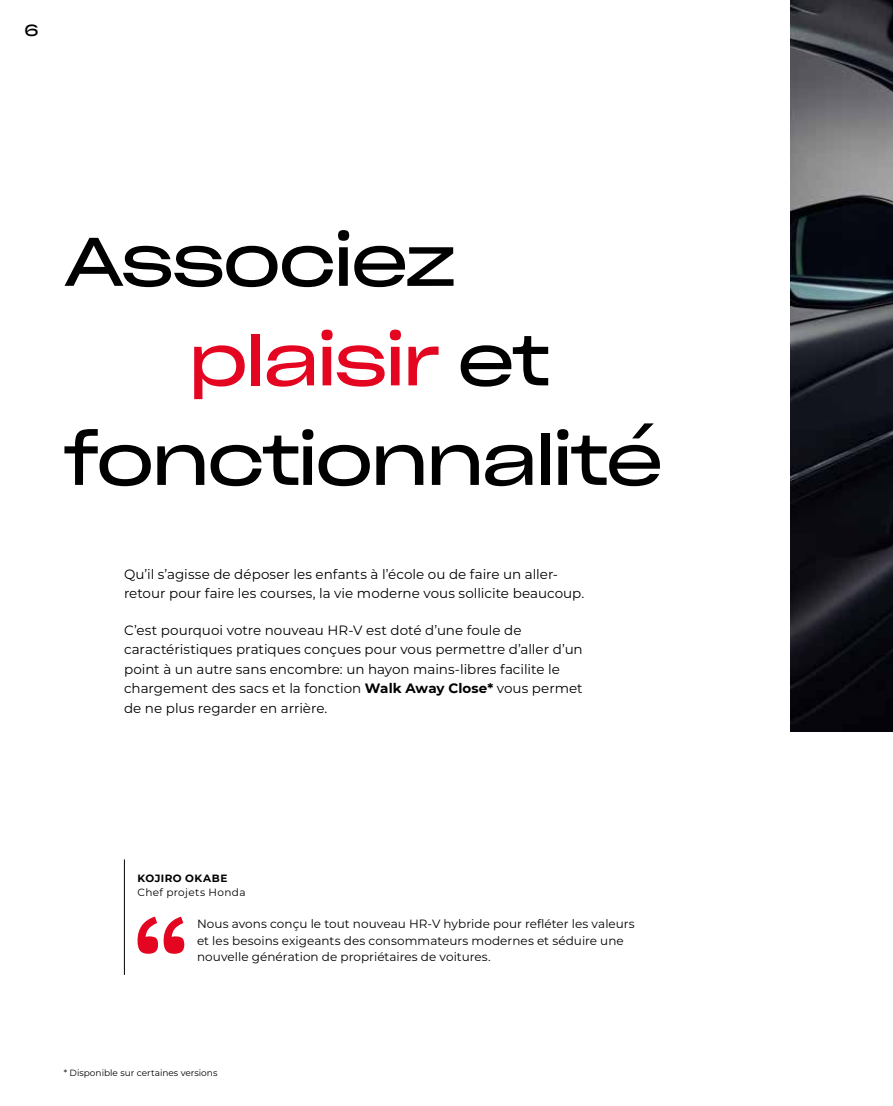
<style>
.page{position:relative;width:893px;height:1106px;background:#fff}
.page>*{position:absolute;margin:0;border:0;box-sizing:border-box;transform-origin:0 0}
.t1{font:67.5px "Sharp Grotesk Book 25";letter-spacing:-.04em;color:#000}
.t2{font:67.5px "Sharp Grotesk Book 25";letter-spacing:-.035em;color:#e40521}
.t3{font:15.75px "Sharp Grotesk Book 25";color:#000}
.t4{font:13.5px/19.5px "Montserrat";color:#000}
.t5{font:12px/16.5px "Montserrat";letter-spacing:.005em;color:#000}
.t6{font:10.5px "Montserrat";letter-spacing:.035em;color:#000}
.t7{font:700 10.5px "Montserrat";letter-spacing:.045em;color:#000}
.t8{font:9px "Montserrat";color:#000}
.s1{color:#000}
.s2{font-weight:700}
</style>
<div class="page">
<img style="left:790px;top:0;width:103px;height:731px">
<hr style="left:124px;top:859px;width:1px;height:115px;background:#000">
<svg style="left:138px;top:916px;width:46px;height:37px"></svg>
<p class="t3" style="left:24px;top:17px;width:16px">6</p>
<h1 class="t1" style="left:64px;top:203px;width:393px">Associez</h1>
<h1 class="t2" style="left:189px;top:302px;width:364px">plaisir <span class="s1">et</span></h1>
<h1 class="t1" style="left:64px;top:402px;width:601px">fonctionnalité</h1>
<p class="t4" style="left:124px;top:564px;width:462px">Qu’il s’agisse de déposer les enfants à l’école ou de faire un aller&shy;retour pour faire les courses, la vie moderne vous sollicite beaucoup.</p>
<p class="t4" style="left:124px;top:620px;width:460px">C’est pourquoi votre nouveau HR-V est doté d’une foule de caractéristiques pratiques conçues pour vous permettre d’aller d’un point à un autre sans encombre: un hayon mains-libres facilite le chargement des sacs et la fonction <span class="s2">Walk Away Close*</span> vous permet de ne plus regarder en arrière.</p>
<p class="t7" style="left:138px;top:871px;width:91px">KOJIRO OKABE</p>
<p class="t6" style="left:138px;top:885px;width:110px">Chef projets Honda</p>
<p class="t5" style="left:197px;top:915px;width:439px">Nous avons conçu le tout nouveau HR-V hybride pour refléter les valeurs et les besoins exigeants des consommateurs modernes et séduire une nouvelle génération de propriétaires de voitures.</p>
<p class="t8" style="left:64px;top:1066px;width:155px">* Disponible sur certaines versions</p>
</div>
